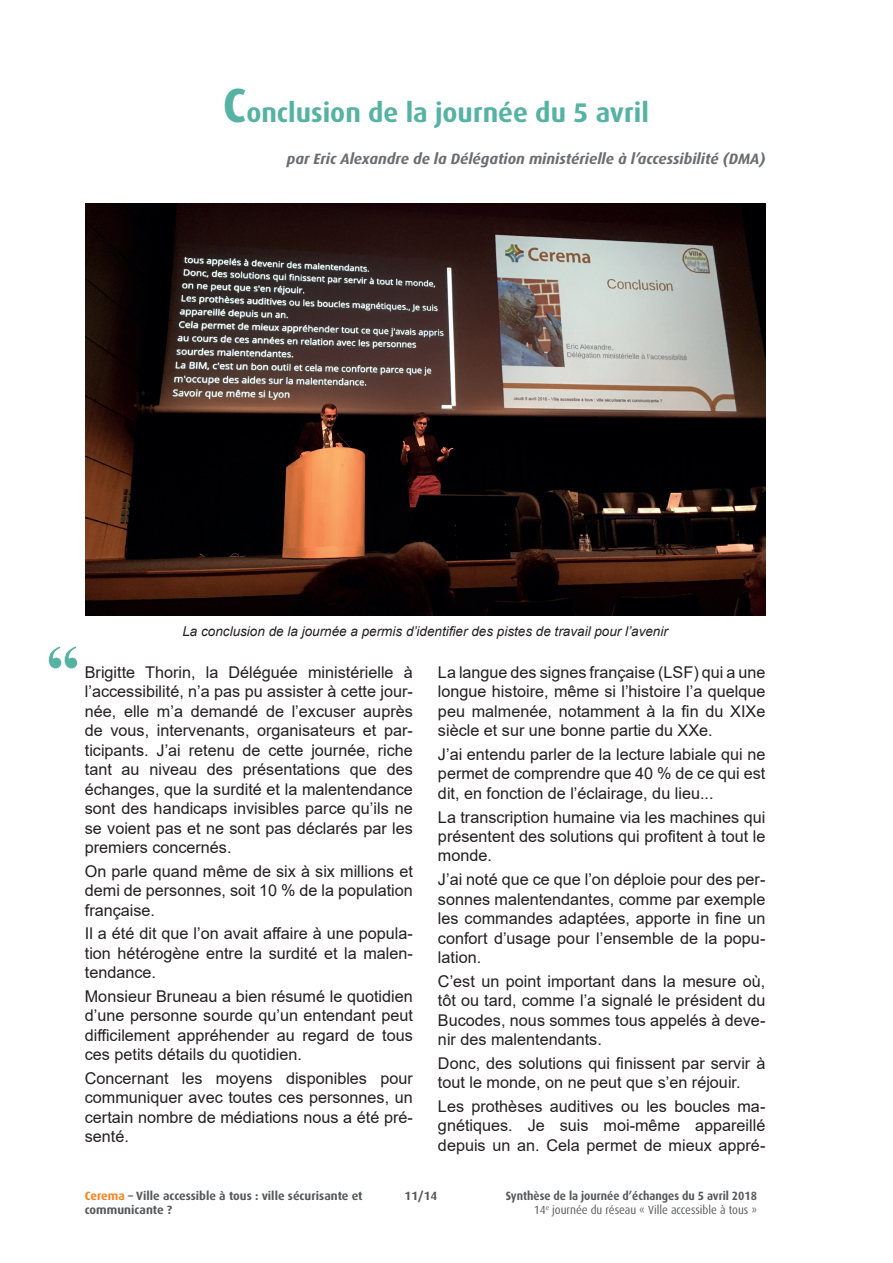
<style>
.page{position:relative;width:893px;height:1263px;background:#fff}
.page>*{position:absolute;margin:0;border:0;box-sizing:border-box;transform-origin:0 0}
.t1{font:700 67.5px "Times New Roman";color:#56b3a3}
.t2{font:700 27px "Dax OT";color:#56b3a3}
.t3{font:16.2px/19.5px "Arial";color:#231f20;text-align:justify}
.t4{font:italic 700 15px "Dax OT";color:#6c6d70}
.t5{font:italic 13.5px "Arial";color:#231f20}
.t6{font:700 12px/14.4px "Dax OT";color:#57585a;text-align:right;scale:.93 1}
.t7{font:700 12px/14.4px "Dax OT";color:#57585a}
.s1{font-size:48px}
.s2{color:#f58220}
.s3{font-weight:400}
</style>
<div class="page">
<img style="left:85px;top:203px;width:680px;height:412px">
<h2 class="t2" style="left:223px;top:97px;width:428px"><span class="s1">C</span>onclusion de la journée du 5 avril</h2>
<p class="t4" style="left:287px;top:150px;width:480px">par Eric Alexandre de la Délégation ministérielle à l’accessibilité (DMA)</p>
<p class="t5" style="left:182px;top:622px;width:487px">La conclusion de la journée a permis d’identifier des pistes de travail pour l’avenir</p>
<h1 class="t1" style="left:46px;top:621px;width:35px">“</h1>
<p class="t3" style="left:85px;top:662px;width:330px">Brigitte Thorin, la Déléguée ministérielle à l’accessibilité, n’a pas pu assister à cette jour&shy;née, elle m’a demandé de l’excuser auprès de vous, intervenants, organisateurs et par&shy;ticipants. J’ai retenu de cette journée, riche tant au niveau des présentations que des échanges, que la surdité et la malentendance sont des handicaps invisibles parce qu’ils ne se voient pas et ne sont pas déclarés par les premiers concernés.</p>
<p class="t3" style="left:85px;top:861px;width:330px">On parle quand même de six à six millions et demi de personnes, soit 10 % de la population française.</p>
<p class="t3" style="left:85px;top:924px;width:330px">Il a été dit que l’on avait affaire à une popula&shy;tion hétérogène entre la surdité et la malen&shy;tendance.</p>
<p class="t3" style="left:85px;top:986px;width:330px">Monsieur Bruneau a bien résumé le quotidien d’une personne sourde qu’un entendant peut difficilement appréhender au regard de tous ces petits détails du quotidien.</p>
<p class="t3" style="left:85px;top:1068px;width:330px">Concernant les moyens disponibles pour communiquer avec toutes ces personnes, un certain nombre de médiations nous a été pré&shy;senté.</p>
<p class="t3" style="left:438px;top:662px;width:329px">La langue des signes française (LSF) qui a une longue histoire, même si l’histoire l’a quelque peu malmenée, notamment à la fin du XIXe siècle et sur une bonne partie du XXe.</p>
<p class="t3" style="left:438px;top:744px;width:329px">J’ai entendu parler de la lecture labiale qui ne permet de comprendre que 40 % de ce qui est dit, en fonction de l’éclairage, du lieu...</p>
<p class="t3" style="left:438px;top:807px;width:329px">La transcription humaine via les machines qui présentent des solutions qui profitent à tout le monde.</p>
<p class="t3" style="left:438px;top:870px;width:329px">J’ai noté que ce que l’on déploie pour des per&shy;sonnes malentendantes, comme par exemple les commandes adaptées, apporte in fine un confort d’usage pour l’ensemble de la popu&shy;lation.</p>
<p class="t3" style="left:438px;top:971px;width:329px">C’est un point important dans la mesure où, tôt ou tard, comme l’a signalé le président du Bucodes, nous sommes tous appelés à deve&shy;nir des malentendants.</p>
<p class="t3" style="left:438px;top:1053px;width:329px">Donc, des solutions qui finissent par servir à tout le monde, on ne peut que s’en réjouir.</p>
<p class="t3" style="left:438px;top:1096px;width:329px">Les prothèses auditives ou les boucles ma&shy;gnétiques. Je suis moi-même appareillé depuis un an. Cela permet de mieux appré-</p>
<p class="t7" style="left:405px;top:1188px;width:34px">11/14</p>
<p class="t7" style="left:85px;top:1188px;width:279px"><span class="s2">Cerema</span> – Ville accessible à tous : ville sécurisante et communicante ?</p>
<p class="t6" style="left:506px;top:1188px;width:272px">Synthèse de la journée d’échanges du 5 avril 2018<br><span class="s3">14</span><sup>e</sup> <span class="s3">journée du réseau « Ville accessible à tous »</span></p>
</div>
